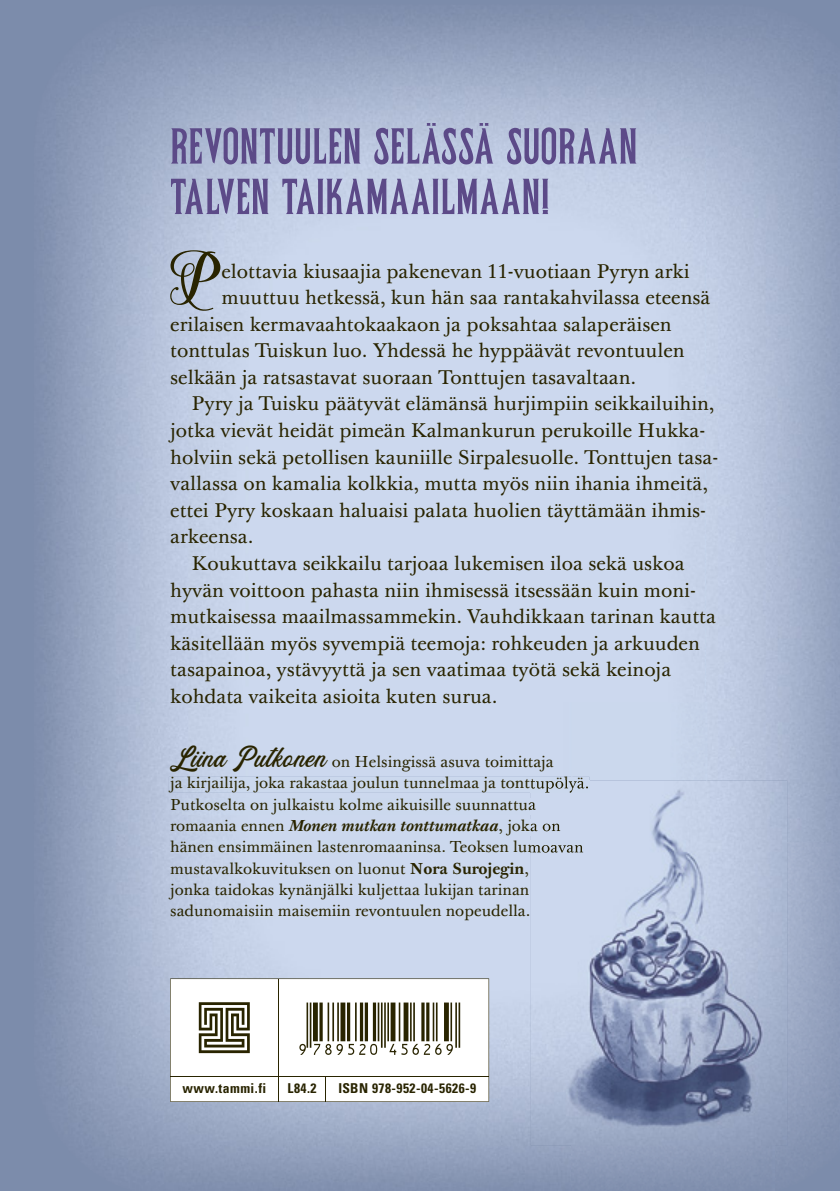
<style>
.page{position:relative;width:840px;height:1191px;background:#fff}
.page>*{position:absolute;margin:0;border:0;box-sizing:border-box;transform-origin:0 0}
.t1{font:57px "Solidaritas Script";color:#292400}
.t2{font:51.6px "Viisas EAN Matala";color:#292400}
.t3{font:50.4px/50.4px "Grewmoon Demo";letter-spacing:.02em;color:#5c4a88}
.t4{font:19.4px "Baskerville 10 Pro";color:#292400}
.t5{font:15.6px/21.4px "Baskerville 10 Pro";color:#292400}
.t6{font:700 condensed 13.6px "Univers LT Std";letter-spacing:.035em;color:#292400}
.s1{font-family:"Eusthalia Clean";font-size:23.2px}
.s2{font-weight:700;font-style:italic}
.s3{font-weight:700}
</style>
<div class="page">
<div style="left:1px;top:0;width:838px;height:1191px;background:#7c8cab"></div>
<img style="left:47px;top:19px;width:658px;height:683px">
<img style="left:705px;top:26px;width:134px;height:816px">
<img style="left:48px;top:702px;width:522px;height:481px">
<div style="left:570px;top:702px;width:137px;height:78px;background:#cbd8ed"></div>
<img style="left:774px;top:842px;width:65px;height:322px">
<img style="left:570px;top:1145px;width:204px;height:37px">
<img style="left:169px;top:777px;width:420px;height:16px">
<div style="left:171px;top:798px;width:359px;height:16px;background:#cbd8ed"></div>
<img style="left:499px;top:819px;width:31px;height:16px">
<img style="left:171px;top:841px;width:359px;height:11px">
<svg style="left:170px;top:978px;width:319px;height:123px;background:#f2f2f0"></svg>
<img style="left:530px;top:780px;width:256px;height:365px">
<img style="left:530px;top:780px;width:59px;height:13px">
<img style="left:530px;top:798px;width:5px;height:16px">
<img style="left:530px;top:819px;width:30px;height:16px">
<img style="left:530px;top:841px;width:53px;height:11px">
<h3 class="t3" style="left:170px;top:121px;width:468px">REVONTUULEN SELÄSSÄ SUORAAN<br>TALVEN TAIKAMAAILMAAN!</h3>
<h1 class="t1" style="left:170px;top:233px;width:40px">P</h1>
<p class="t4" style="left:221px;top:259px;width:469px">elottavia kiusaajia pakenevan 11-vuotiaan Pyryn arki</p>
<p class="t4" style="left:221px;top:285px;width:490px">muuttuu hetkessä, kun hän saa rantakahvilassa eteensä</p>
<p class="t4" style="left:170px;top:312px;width:502px">erilaisen kermavaahtokaakaon ja poksahtaa salaperäisen</p>
<p class="t4" style="left:170px;top:338px;width:515px">tonttulas Tuiskun luo. Yhdessä he hyppäävät revontuulen</p>
<p class="t4" style="left:170px;top:365px;width:467px">selkään ja ratsastavat suoraan Tonttujen tasavaltaan.</p>
<p class="t4" style="left:191px;top:392px;width:524px">Pyry ja Tuisku päätyvät elämänsä hurjimpiin seikkailuihin,</p>
<p class="t4" style="left:170px;top:418px;width:536px">jotka vievät heidät pimeän Kalmankurun perukoille Hukka-</p>
<p class="t4" style="left:170px;top:445px;width:549px">holviin sekä petollisen kauniille Sirpalesuolle. Tonttujen tasa-</p>
<p class="t4" style="left:170px;top:471px;width:539px">vallassa on kamalia kolkkia, mutta myös niin ihania ihmeitä,</p>
<p class="t4" style="left:170px;top:498px;width:537px">ettei Pyry koskaan haluaisi palata huolien täyttämään ihmis-</p>
<p class="t4" style="left:170px;top:524px;width:85px">arkeensa.</p>
<p class="t4" style="left:191px;top:551px;width:494px">Koukuttava seikkailu tarjoaa lukemisen iloa sekä uskoa</p>
<p class="t4" style="left:170px;top:578px;width:527px">hyvän voittoon pahasta niin ihmisessä itsessään kuin moni-</p>
<p class="t4" style="left:170px;top:604px;width:547px">mutkaisessa maailmassammekin. Vauhdikkaan tarinan kautta</p>
<p class="t4" style="left:170px;top:631px;width:531px">käsitellään myös syvempiä teemoja: rohkeuden ja arkuuden</p>
<p class="t4" style="left:170px;top:657px;width:502px">tasapainoa, ystävyyttä ja sen vaatimaa työtä sekä keinoja</p>
<p class="t4" style="left:170px;top:684px;width:328px">kohdata vaikeita asioita kuten surua.</p>
<p class="t5" style="left:170px;top:752px;width:420px"><span class="s1">Liina Putkonen</span> on Helsingissä asuva toimittaja<br>ja kirjailija, joka rakastaa joulun tunnelmaa ja tonttupölyä.<br>Putkoselta on julkaistu kolme aikuisille suunnattua romaania ennen <span class="s2">Monen mutkan tonttumatkaa</span>, joka on hänen ensimmäinen lastenromaaninsa. Teoksen lumoavan mustavalkokuvituksen on luonut <span class="s3">Nora Surojegin</span>,<br>jonka taidokas kynänjälki kuljettaa lukijan tarinan sadunomaisiin maisemiin revontuulen nopeudella.</p>
<h2 class="t2" style="left:295px;top:1002px;width:166px">*9789520456269*</h2>
<p class="t6" style="left:182px;top:1080px;width:85px">www.tammi.fi</p>
<p class="t6" style="left:287px;top:1080px;width:31px">L84.2</p>
<p class="t6" style="left:338px;top:1080px;width:139px">ISBN 978-952-04-5626-9</p>
</div>
